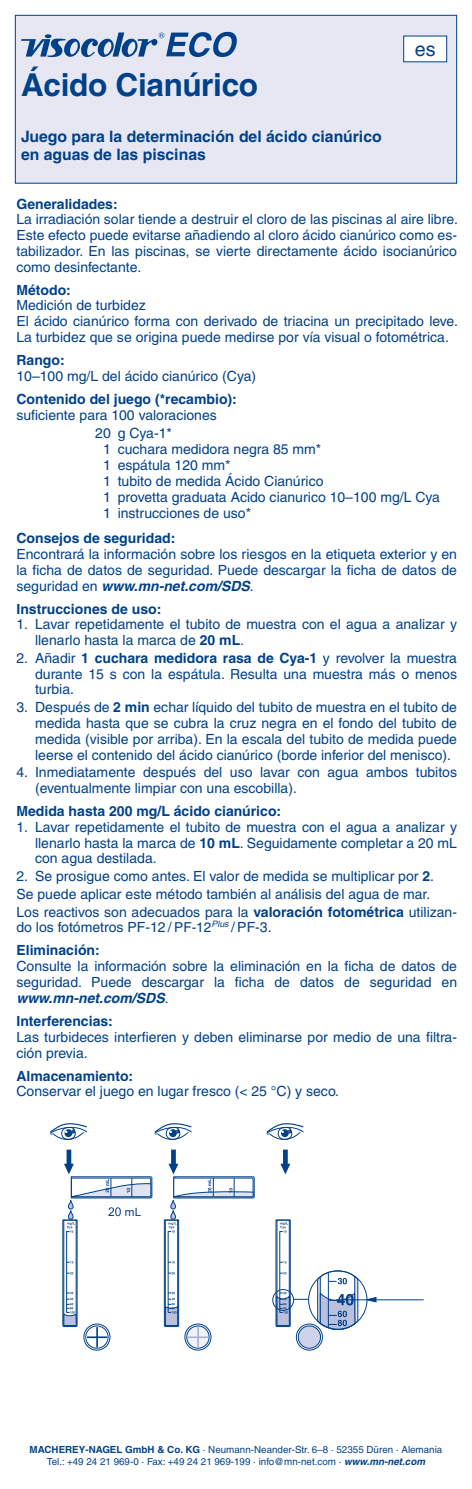
<style>
.page{position:relative;width:472px;height:1489px;background:#fff}
.page>*{position:absolute;margin:0;border:0;box-sizing:border-box;transform-origin:0 0}
._01_Headline{font:700 31.5px "Helvetica LT Pro";letter-spacing:-.01em;color:#004189}
.t1{font:19.78px "Helvetica LT Pro";color:#004189}
._02_Subhead{font:700 15.75px/18px "Helvetica LT Pro";color:#004189}
._03_Bodytext{font:14px/15.8px "Helvetica LT Pro";color:#004189;text-align:justify}
._06_Bodytext_h_fett{font:700 14px "Helvetica LT Pro";color:#004189}
._04_Bodytext_Inh{font:14px/16.1px "Helvetica LT Pro";color:#004189}
.t2{font:11.38px "Helvetica Neue";color:#004189}
.Adresse{font:9.8px/11.7px "Helvetica LT Pro";color:#004189;text-align:center}
.s1{font-weight:700;font-style:italic}
.s2{font-weight:700}
.s3{font-size:13.65px}
</style>
<div class="page">
<div style="left:15px;top:15px;width:441px;height:168px;background:#e6e7f3"></div>
<svg style="left:21px;top:32px;width:215px;height:25px"></svg>
<div style="left:15px;top:15px;width:441px;height:169px;border:1px solid #004189"></div>
<div style="left:403px;top:34px;width:43px;height:30px;background:linear-gradient(to right,#9db2d1,#9db2d1)"></div>
<div style="left:403px;top:36px;width:43px;height:26px;background:#fff"></div>
<svg style="left:266px;top:1123px;width:38px;height:51px"></svg>
<div style="left:83px;top:1323px;width:27px;height:27px;border:1px solid #004189;border-radius:50%"></div>
<div style="left:86px;top:1325px;width:22px;height:23px;border:1px solid #004189;border-radius:50%"></div>
<div style="left:184px;top:1323px;width:27px;height:27px;border:1px solid #004189;border-radius:50%"></div>
<div style="left:186px;top:1325px;width:23px;height:23px;border:1px solid #004189;border-radius:50%"></div>
<div style="left:272px;top:1289px;width:21px;height:21px;border:1px solid #004189;border-radius:50%"></div>
<svg style="left:366px;top:1297px;width:10px;height:4px"></svg>
<hr style="left:375px;top:1299px;width:48px;height:1px;background:#004189">
<hr style="left:335px;top:1299px;width:31px;height:1px;background:#004189">
<svg style="left:275px;top:1219px;width:83px;height:131px"></svg>
<svg style="left:50px;top:1123px;width:204px;height:224px"></svg>
<p class="_01_Headline" style="left:21px;top:66px;width:238px">Ácido Cianúrico</p>
<p class="_02_Subhead" style="left:21px;top:128px;width:362px">Juego para la determinación del ácido cianúrico en aguas de las piscinas</p>
<p class="t1" style="left:414px;top:38px;width:22px">es</p>
<p class="_06_Bodytext_h_fett" style="left:16px;top:195px;width:103px">Generalidades:</p>
<p class="_03_Bodytext" style="left:16px;top:211px;width:442px">La irradiación solar tiende a destruir el cloro de las piscinas al aire libre.<br>Este efecto puede evitarse añadiendo al cloro ácido cianúrico como es&shy;tabilizador. En las piscinas, se vierte directamente ácido isocianúrico como desinfectante.</p>
<p class="_06_Bodytext_h_fett" style="left:16px;top:281px;width:56px">Método:</p>
<p class="_03_Bodytext" style="left:16px;top:297px;width:442px;text-align:left">Medición de turbidez<br>El ácido cianúrico forma con derivado de triacina un precipitado leve.<br>La turbidez que se origina puede medirse por vía visual o fotométrica.</p>
<p class="_06_Bodytext_h_fett" style="left:16px;top:351px;width:50px">Rango:</p>
<p class="_03_Bodytext" style="left:16px;top:368px;width:241px">10–100 mg/L del ácido cianúrico (Cya)</p>
<p class="_06_Bodytext_h_fett" style="left:16px;top:390px;width:222px">Contenido del juego (*recambio):</p>
<p class="_03_Bodytext" style="left:16px;top:407px;width:202px">suficiente para 100 valoraciones</p>
<p class="_04_Bodytext_Inh" style="left:103px;top:424px;width:338px;text-indent:-8px">20 g Cya-1*<br>1 cuchara medidora negra 85 mm*<br>1 espátula 120 mm*<br>1 tubito de medida Ácido Cianúrico<br>1 provetta graduata Acido cianurico 10–100 mg/L Cya</p>
<p class="_04_Bodytext_Inh" style="left:103px;top:505px;width:149px">1 instrucciones de uso*</p>
<p class="_06_Bodytext_h_fett" style="left:16px;top:529px;width:160px">Consejos de seguridad:</p>
<p class="_03_Bodytext" style="left:16px;top:546px;width:441px">Encontrará la información sobre los riesgos en la etiqueta exterior y en la ficha de datos de seguridad. Puede descargar la ficha de datos de seguridad en <span class="s1">www.mn-net.com/SDS</span>.</p>
<p class="_06_Bodytext_h_fett" style="left:16px;top:600px;width:146px">Instrucciones de uso:</p>
<p class="_03_Bodytext" style="left:35px;top:616px;width:423px;text-indent:-19px">1. Lavar repetidamente el tubito de muestra con el agua a analizar y llenarlo hasta la marca de <span class="s2">20 mL</span>.</p>
<p class="_03_Bodytext" style="left:35px;top:650px;width:423px;text-indent:-19px">2. Añadir <span class="s2">1 cuchara medidora rasa de Cya-1</span> y revolver la muestra durante 15 s con la espátula. Resulta una muestra más o menos turbia.</p>
<p class="_03_Bodytext" style="left:35px;top:699px;width:423px;text-indent:-19px">3. Después de <span class="s2">2 min</span> echar líquido del tubito de muestra en el tubito de medida hasta que se cubra la cruz negra en el fondo del tubito de medida (visible por arriba). En la escala del tubito de medida puede leerse el contenido del ácido cianúrico (borde inferior del menisco).</p>
<p class="_03_Bodytext" style="left:35px;top:764px;width:423px;text-indent:-19px">4. Inmediatamente después del uso lavar con agua ambos tubitos (eventualmente limpiar con una escobilla).</p>
<p class="_06_Bodytext_h_fett" style="left:16px;top:802px;width:266px">Medida hasta 200 mg/L ácido cianúrico:</p>
<p class="_03_Bodytext" style="left:35px;top:819px;width:423px;text-indent:-19px">1. Lavar repetidamente el tubito de muestra con el agua a analizar y llenarlo hasta la marca de <span class="s2">10 mL</span>. Seguidamente completar a 20 mL con agua destilada.</p>
<p class="_03_Bodytext" style="left:16px;top:868px;width:419px">2. Se prosigue como antes. El valor de medida se multiplicar por <span class="s2">2</span>.</p>
<p class="_03_Bodytext" style="left:16px;top:886px;width:415px">Se puede aplicar este método también al análisis del agua de mar.</p>
<p class="_03_Bodytext" style="left:16px;top:903px;width:441px">Los reactivos son adecuados para la <span class="s2">valoración fotométrica</span> utilizan&shy;do los fotómetros PF-12 / <span class="s3">PF-12</span><sup>Plus</sup> / PF-3.</p>
<p class="_06_Bodytext_h_fett" style="left:16px;top:941px;width:85px">Eliminación:</p>
<p class="_03_Bodytext" style="left:16px;top:958px;width:441px">Consulte la información sobre la eliminación en la ficha de datos de seguridad. Puede descargar la ficha de datos de seguridad en <span class="s1">www.mn-net.com/SDS</span>.</p>
<p class="_06_Bodytext_h_fett" style="left:16px;top:1012px;width:98px">Interferencias:</p>
<p class="_03_Bodytext" style="left:16px;top:1028px;width:441px">Las turbideces interfieren y deben eliminarse por medio de una filtra&shy;ción previa.</p>
<p class="_06_Bodytext_h_fett" style="left:16px;top:1067px;width:118px">Almacenamiento:</p>
<p class="_03_Bodytext" style="left:16px;top:1083px;width:324px">Conservar el juego en lugar fresco (&lt; 25 °C) y seco.</p>
<p class="t2" style="left:125px;top:1203px;width:18px">mL</p>
<p class="Adresse" style="left:30px;top:1443px;width:414px"><span class="s2">MACHEREY-NAGEL GmbH &amp; Co. KG</span> · Neumann-Neander-Str. 6–8 · 52355 Düren · Alemania<br>Tel.: +49 24 21 969-0 · Fax: +49 24 21 969-199 · info@mn-net.com · <span class="s1">www.mn-net.com</span></p>
</div>
